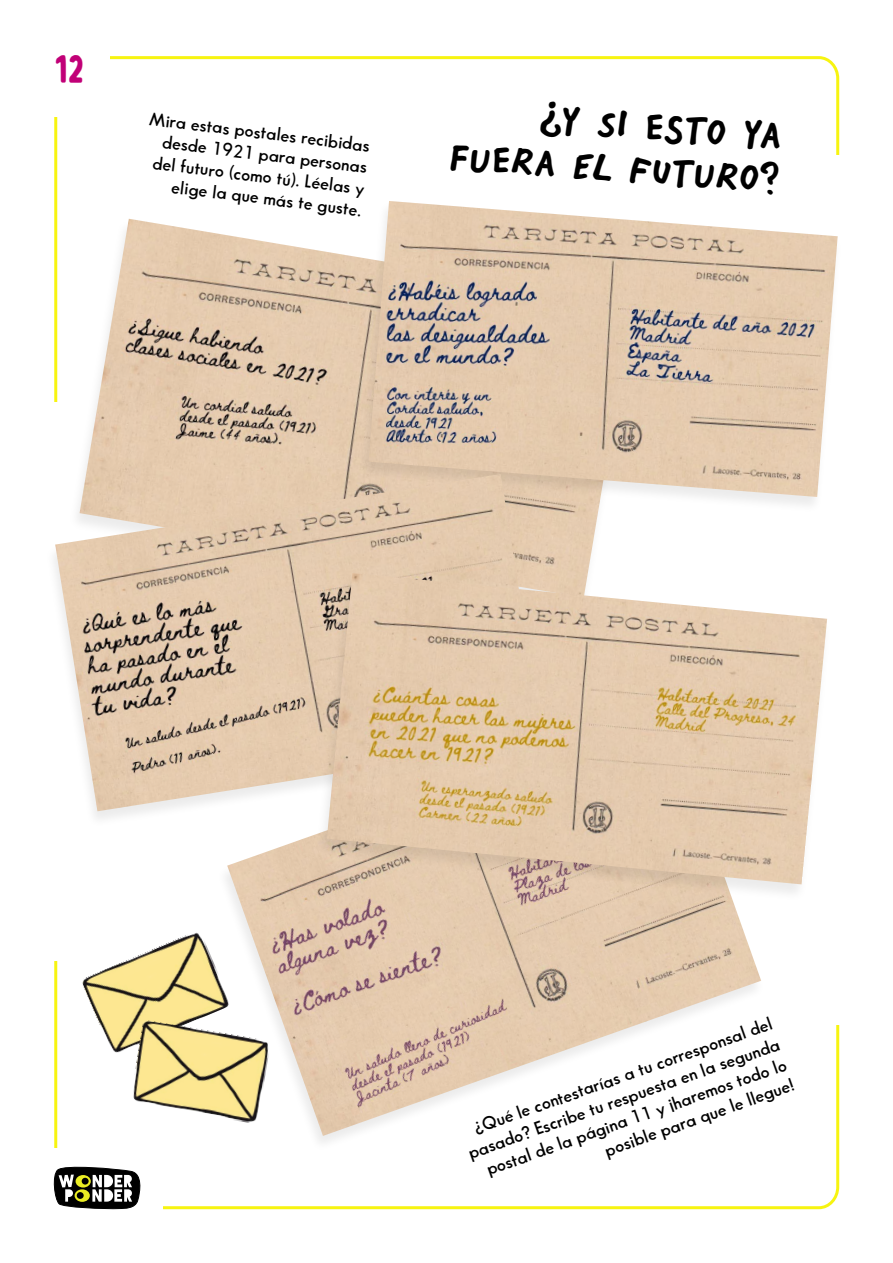
<style>
.page{position:relative;width:893px;height:1263px;background:#fff}
.page>*{position:absolute;margin:0;border:0;box-sizing:border-box;transform-origin:0 0}
.t1{font:39px "Bobby Jones Soft";color:#c10077}
.t2{font:33px/43.5px "Mr Orange";color:#000;text-align:right}
.t3{font:600 18px/21.8px "Sans Serif FLF";color:#000;text-align:right}
</style>
<div class="page">
<img style="left:85px;top:219px;width:513px;height:354px">
<img style="left:227px;top:834px;width:534px;height:302px">
<div style="left:357px;top:201px;width:486px;height:312px;background:#000;opacity:.08"></div>
<img style="left:368px;top:201px;width:470px;height:296px">
<div style="left:44px;top:474px;width:504px;height:354px;background:#000;opacity:.08"></div>
<img style="left:55px;top:474px;width:488px;height:337px">
<div style="left:315px;top:573px;width:517px;height:329px;background:#000;opacity:.08"></div>
<img style="left:327px;top:573px;width:500px;height:311px">
<svg style="left:53px;top:1166px;width:88px;height:43px"></svg>
<svg style="left:75px;top:1189px;width:15px;height:13px"></svg>
<div style="left:77px;top:1192px;width:7px;height:7px;background:#000;border-radius:50%"></div>
<svg style="left:76px;top:1175px;width:15px;height:12px"></svg>
<div style="left:82px;top:1178px;width:7px;height:6px;background:#000;border-radius:50%"></div>
<img style="left:82px;top:929px;width:150px;height:124px">
<img style="left:130px;top:1020px;width:141px;height:104px">
<h1 class="t1" style="left:54px;top:44px;width:31px">12</h1>
<p class="t3" style="left:151px;top:108px;width:223px;rotate:7deg">Mira estas postales recibidas desde 1921 para personas del futuro (como tú). Léelas y elige la que más te guste.</p>
<h2 class="t2" style="left:453px;top:93px;width:334px;rotate:4deg">¿Y SI ESTO YA<br>FUERA EL FUTURO?</h2>
<p class="t3" style="left:458px;top:1124px;width:331px;rotate:-20deg">¿Qué le contestarías a tu corresponsal del pasado? Escribe tu respuesta en la segunda postal de la página 11 y ¡haremos todo lo posible para que le llegue!</p>
</div>
